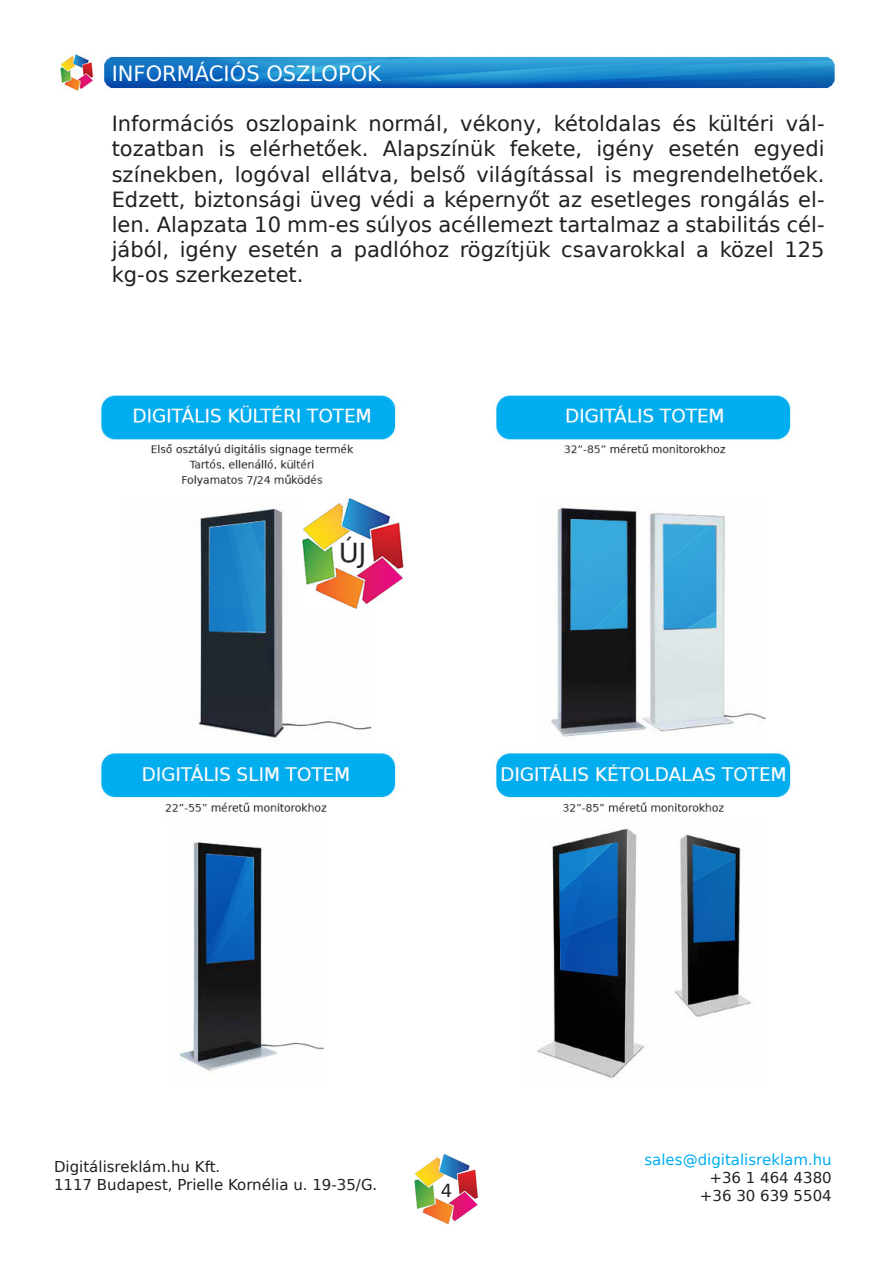
<style>
.page{position:relative;width:893px;height:1263px;background:#fff}
.page>*{position:absolute;margin:0;border:0;box-sizing:border-box;transform-origin:0 0}
.t1{font:21px/25.2px "DejaVu Sans";color:#231f20;text-align:justify}
.t2{font:21px "DejaVu Sans";color:#fff}
.t3{font:18px "DejaVu Sans";color:#231f20}
.t4{font:15px/18px "DejaVu Sans";color:#231f20}
.t5{font:15px "DejaVu Sans";color:#00aeef}
</style>
<div class="page">
<img style="left:414px;top:1154px;width:64px;height:71px">
<img style="left:60px;top:54px;width:776px;height:36px">
<img style="left:101px;top:395px;width:690px;height:684px">
<p class="t2" style="left:112px;top:56px;width:271px">INFORMÁCIÓS OSZLOPOK</p>
<p class="t1" style="left:112px;top:111px;width:714px">Információs oszlopaink normál, vékony, kétoldalas és kültéri vál&shy;tozatban is elérhetőek. Alapszínük fekete, igény esetén egyedi színekben, logóval ellátva, belső világítással is megrendelhetőek.<br>Edzett, biztonsági üveg védi a képernyőt az esetleges rongálás el&shy;len. Alapzata 10 mm-es súlyos acéllemezt tartalmaz a stabilitás cél&shy;jából, igény esetén a padlóhoz rögzítjük csavarokkal a közel 125 kg-os szerkezetet.</p>
<p class="t4" style="left:54px;top:1157px;width:325px">Digitálisreklám.hu Kft.<br>1117 Budapest, Prielle Kornélia u. 19-35/G.</p>
<p class="t5" style="left:644px;top:1147px;width:189px">sales@digitalisreklam.hu</p>
<p class="t4" style="left:700px;top:1168px;width:133px;text-align:right">+36 1 464 4380 +36 30 639 5504</p>
<p class="t3" style="left:441px;top:1175px;width:13px">4</p>
</div>
